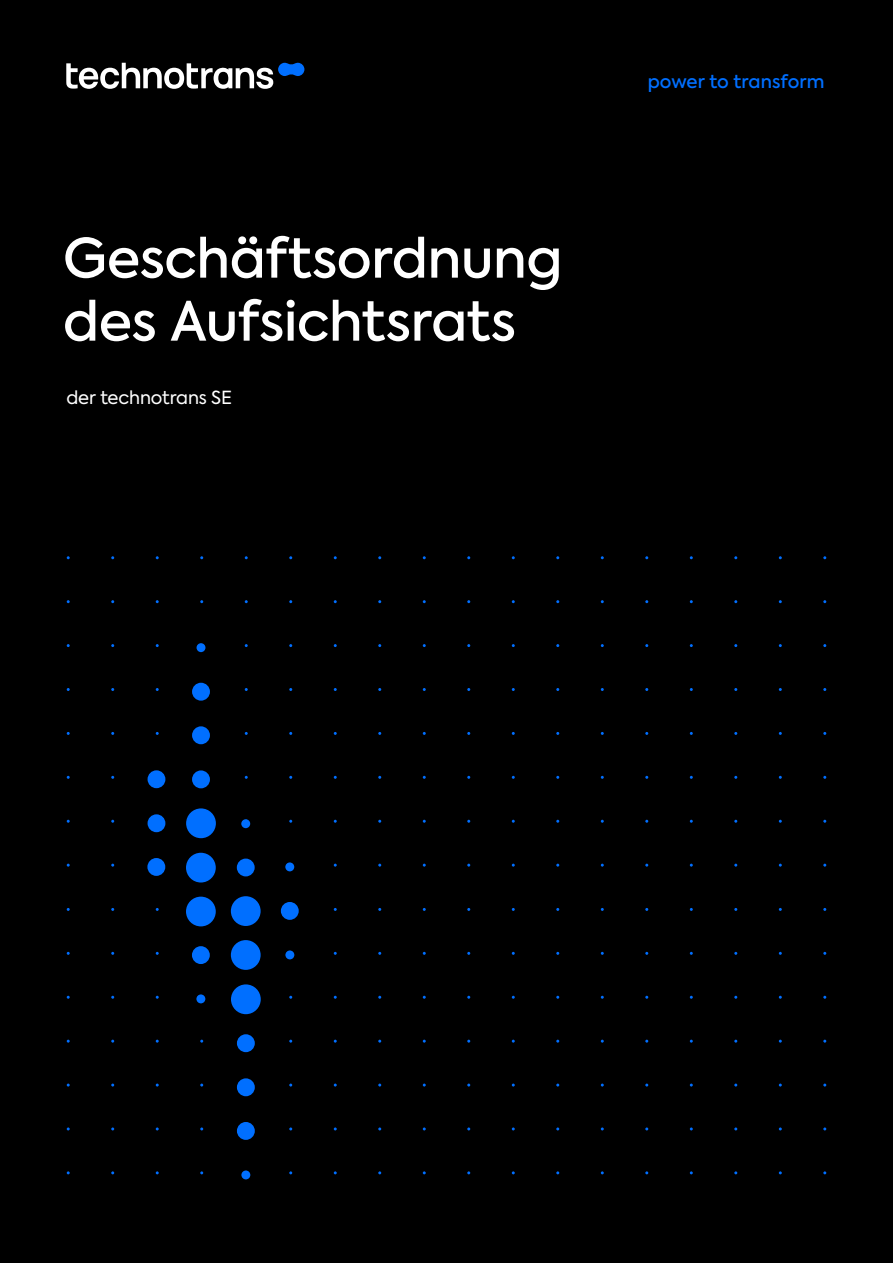
<style>
.page{position:relative;width:893px;height:1263px;background:#000}
.page>*{position:absolute;margin:0;border:0;box-sizing:border-box;transform-origin:0 0}
.t1{font:500 54px/63px "Axiforma";letter-spacing:-.01em;color:#fff}
.t2{font:18px "Axiforma";letter-spacing:-.005em;color:#fff}
.Anleser{font:500 18px "Axiforma";letter-spacing:.005em;color:#006fff}
</style>
<div class="page">
<div style="left:192px;top:946px;width:18px;height:18px;background:#006fff;border-radius:50%"></div>
<div style="left:237px;top:858px;width:18px;height:18px;background:#006fff;border-radius:50%"></div>
<div style="left:186px;top:853px;width:30px;height:29px;background:#006fff;border-radius:50%"></div>
<div style="left:231px;top:940px;width:30px;height:30px;background:#006fff;border-radius:50%"></div>
<div style="left:186px;top:897px;width:30px;height:29px;background:#006fff;border-radius:50%"></div>
<div style="left:231px;top:896px;width:30px;height:30px;background:#006fff;border-radius:50%"></div>
<div style="left:196px;top:994px;width:9px;height:9px;background:#006fff;border-radius:50%"></div>
<div style="left:241px;top:819px;width:9px;height:9px;background:#006fff;border-radius:50%"></div>
<div style="left:186px;top:808px;width:30px;height:30px;background:#006fff;border-radius:50%"></div>
<div style="left:231px;top:984px;width:30px;height:30px;background:#006fff;border-radius:50%"></div>
<div style="left:192px;top:770px;width:18px;height:18px;background:#006fff;border-radius:50%"></div>
<div style="left:147px;top:858px;width:18px;height:18px;background:#006fff;border-radius:50%"></div>
<div style="left:281px;top:902px;width:18px;height:18px;background:#006fff;border-radius:50%"></div>
<div style="left:237px;top:1034px;width:18px;height:18px;background:#006fff;border-radius:50%"></div>
<div style="left:192px;top:683px;width:18px;height:18px;background:#006fff;border-radius:50%"></div>
<div style="left:148px;top:770px;width:17px;height:18px;background:#006fff;border-radius:50%"></div>
<div style="left:285px;top:950px;width:9px;height:9px;background:#006fff;border-radius:50%"></div>
<div style="left:237px;top:1122px;width:18px;height:18px;background:#006fff;border-radius:50%"></div>
<div style="left:192px;top:726px;width:18px;height:18px;background:#006fff;border-radius:50%"></div>
<div style="left:148px;top:814px;width:17px;height:18px;background:#006fff;border-radius:50%"></div>
<div style="left:285px;top:862px;width:9px;height:9px;background:#006fff;border-radius:50%"></div>
<div style="left:237px;top:1078px;width:18px;height:18px;background:#006fff;border-radius:50%"></div>
<div style="left:197px;top:643px;width:8px;height:9px;background:#006fff;border-radius:50%"></div>
<div style="left:241px;top:1170px;width:9px;height:9px;background:#006fff;border-radius:50%"></div>
<svg style="left:66px;top:63px;width:96px;height:26px"></svg>
<svg style="left:164px;top:63px;width:140px;height:26px"></svg>
<p class="t1" style="left:63px;top:227px;width:501px">Geschäftsordnung des Aufsichtsrats</p>
<p class="t2" style="left:66px;top:386px;width:167px">der technotrans SE</p>
<p class="Anleser" style="left:648px;top:70px;width:178px">power to transform</p>
</div>
